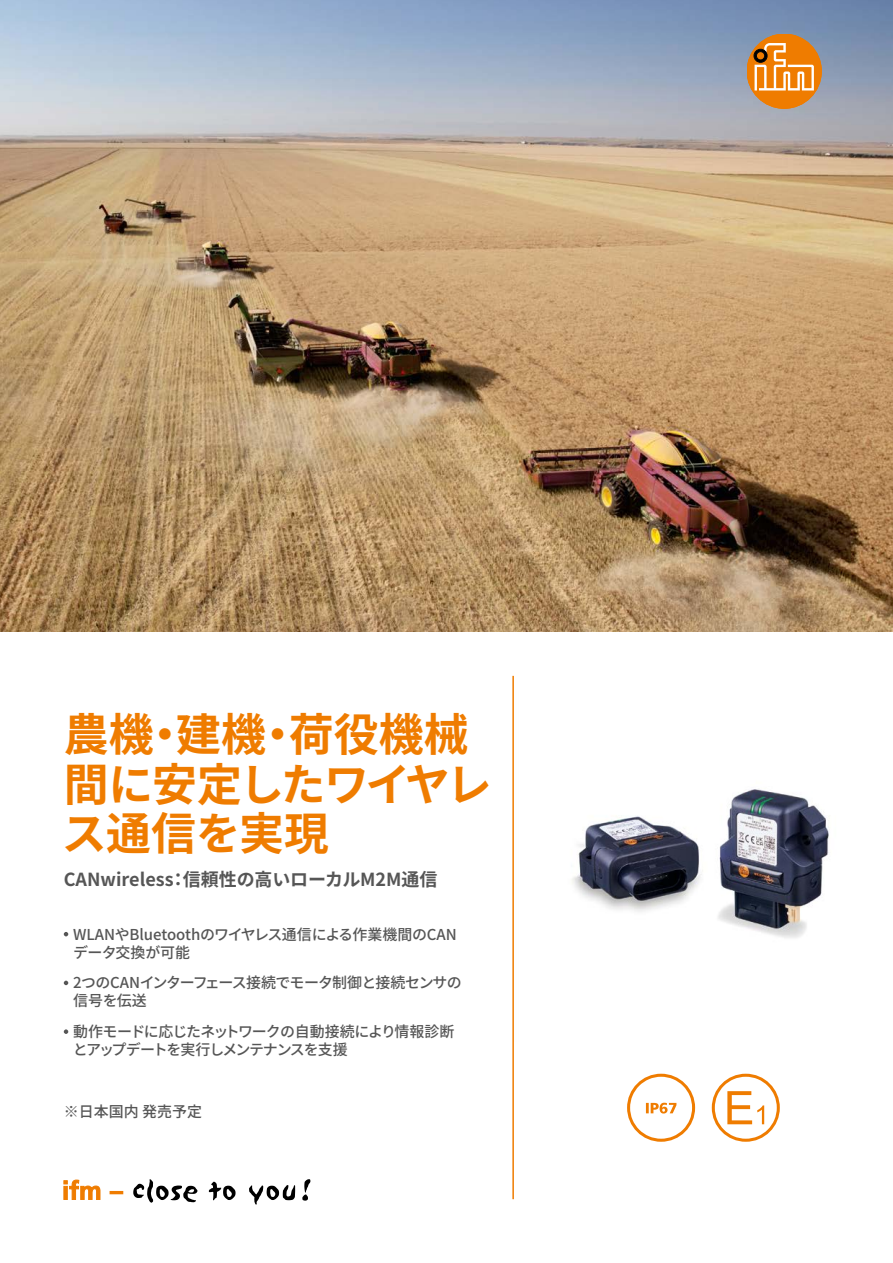
<style>
.page{position:relative;width:893px;height:1263px;background:#fff}
.page>*{position:absolute;margin:0;border:0;box-sizing:border-box;transform-origin:0 0}
.Titel_Headline_30pt{font:700 45px/49.5px "Source Han Sans";letter-spacing:-.01em;color:#ef7c00}
.Titel_Subheadline_12{font:700 18px "Source Han Sans";color:#565656}
.Features{font:500 15px/18px "Source Han Sans";letter-spacing:-.065em;color:#565656}
.Features-2{font:500 15px/18px "Source Han Sans";letter-spacing:-.015em;color:#565656}
.Features-3{font:500 15px/18px "Source Han Sans";letter-spacing:-.035em;color:#565656}
.Features-4{font:500 15px "Source Han Sans";color:#565656}
</style>
<div class="page">
<img style="left:572px;top:789px;width:257px;height:149px">
<img style="left:0;top:0;width:893px;height:631px">
<svg style="left:64px;top:1180px;width:36px;height:20px"></svg>
<svg style="left:110px;top:1191px;width:13px;height:3px"></svg>
<svg style="left:133px;top:1179px;width:64px;height:24px"></svg>
<svg style="left:209px;top:1182px;width:27px;height:18px"></svg>
<svg style="left:249px;top:1185px;width:46px;height:19px"></svg>
<svg style="left:302px;top:1179px;width:8px;height:22px"></svg>
<hr style="left:512px;top:676px;width:2px;height:523px;background:#ef7c00">
<div style="left:747px;top:34px;width:74px;height:74px;background:#ef7c00;border-radius:50%"></div>
<div style="left:747px;top:34px;width:74px;height:74px;border:1px solid #ef7c00;border-radius:50%"></div>
<svg style="left:754px;top:43px;width:60px;height:47px"></svg>
<svg style="left:712px;top:1074px;width:68px;height:68px"></svg>
<svg style="left:627px;top:1074px;width:68px;height:68px"></svg>
<svg style="left:64px;top:932px;width:4px;height:4px"></svg>
<svg style="left:64px;top:981px;width:4px;height:4px"></svg>
<svg style="left:64px;top:1029px;width:4px;height:5px"></svg>
<p class="Titel_Headline_30pt" style="left:62px;top:711px;width:432px">農機・建機・荷役機械間に安定したワイヤレス通信を実現</p>
<p class="Titel_Subheadline_12" style="left:64px;top:869px;width:375px">CANwireless：信頼性の高いローカルM2M通信</p>
<p class="Features-2" style="left:73px;top:925px;width:385px">WLANやBluetoothのワイヤレス通信による作業機間のCANデータ交換が可能</p>
<p class="Features-3" style="left:73px;top:974px;width:390px">2つのCANインターフェース接続でモータ制御と接続センサの信号を伝送</p>
<p class="Features" style="left:73px;top:1023px;width:383px">動作モードに応じたネットワークの自動接続により情報診断とアップデートを実行しメンテナンスを支援</p>
<p class="Features-4" style="left:64px;top:1103px;width:140px">※日本国内発売予定</p>
</div>
